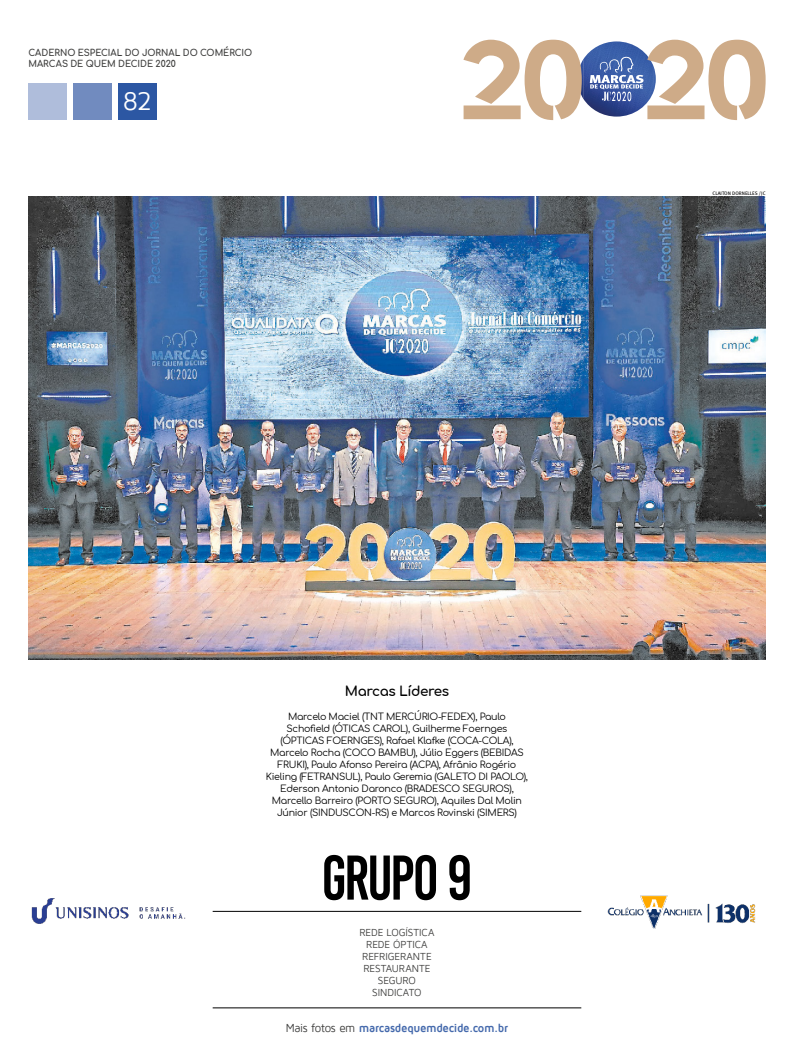
<style>
.page{position:relative;width:794px;height:1063px;background:#fff}
.page>*{position:absolute;margin:0;border:0;box-sizing:border-box;transform-origin:0 0}
.Abre{font:63px "Bebas Kai";letter-spacing:-.045em;color:#000;scale:.95 1}
.t1{font:26.3px "Maven Pro";color:#fff}
.Legenda{font:700 13.5px "Comfortaa";letter-spacing:-.03em;color:#000}
.TEXTO{font:700 12px "Maven Pro";letter-spacing:-.025em;color:#4469ac;scale:.95 1}
.TEXTO-2{font:10.5px "Maven Pro";letter-spacing:-.005em;color:#3c3c3b;scale:.95 1}
.Legenda-2{font:9.5px/12px "Comfortaa";letter-spacing:-.03em;color:#000;text-align:center}
.t2{font:700 9.2px/11.6px "Comfortaa";color:#3c3c3b;scale:.95 1}
.Crédito{font:5px "Meta Book Caps";color:#000}
.s1{font-weight:400;color:#3c3c3b}
</style>
<div class="page">
<div style="left:118px;top:83px;width:39px;height:37px;background:#2c57a3"></div>
<div style="left:73px;top:83px;width:39px;height:37px;background:#718bbf"></div>
<div style="left:28px;top:83px;width:39px;height:37px;background:#afbddb"></div>
<img style="left:583px;top:51px;width:7px;height:56px">
<img style="left:582px;top:60px;width:1px;height:38px">
<svg style="left:463px;top:40px;width:119px;height:80px"></svg>
<svg style="left:590px;top:40px;width:175px;height:80px"></svg>
<hr style="left:213px;top:911px;width:368px;height:1px;background:#000">
<hr style="left:213px;top:1008px;width:368px;height:1px;background:#000">
<img style="left:31px;top:898px;width:155px;height:26px">
<img style="left:607px;top:895px;width:149px;height:33px">
<img style="left:28px;top:196px;width:737px;height:464px">
<p class="t2" style="left:28px;top:46px;width:237px">CADERNO ESPECIAL DO JORNAL DO COMÉRCIO<br>MARCAS DE QUEM DECIDE 2020</p>
<p class="t1" style="left:123px;top:87px;width:31px">82</p>
<p class="Crédito" style="left:712px;top:191px;width:55px">CLAITON DORNELLES /JC</p>
<p class="Legenda" style="left:345px;top:678px;width:105px">Marcas Líderes</p>
<p class="Legenda-2" style="left:266px;top:709px;width:264px">Marcelo Maciel (TNT MERCÚRIO-FEDEX), Paulo Schofield (ÓTICAS CAROL), Guilherme Foernges (ÓPTICAS FOERNGES), Rafael Klafke (COCA-COLA), Marcelo Rocha (COCO BAMBU), Júlio Eggers (BEBIDAS FRUKI), Paulo Afonso Pereira (ACPA), Afrânio Rogério Kieling (FETRANSUL), Paulo Geremia (GALETO DI PAOLO), Ederson Antonio Daronco (BRADESCO SEGUROS), Marcello Barreiro (PORTO SEGURO), Aquiles Dal Molin Júnior (SINDUSCON-RS) e Marcos Rovinski (SIMERS)</p>
<p class="Abre" style="left:321px;top:844px;width:160px">GRUPO 9</p>
<p class="TEXTO-2" style="left:359px;top:927px;width:81px">REDE LOGÍSTICA</p>
<p class="TEXTO-2" style="left:366px;top:939px;width:66px">REDE ÓPTICA</p>
<p class="TEXTO-2" style="left:362px;top:951px;width:74px">REFRIGERANTE</p>
<p class="TEXTO-2" style="left:363px;top:963px;width:72px">RESTAURANTE</p>
<p class="TEXTO-2" style="left:378px;top:975px;width:42px">SEGURO</p>
<p class="TEXTO-2" style="left:372px;top:987px;width:53px">SINDICATO</p>
<p class="TEXTO" style="left:286px;top:1021px;width:235px"><span class="s1">Mais fotos em</span> marcasdequemdecide.com.br</p>
</div>
